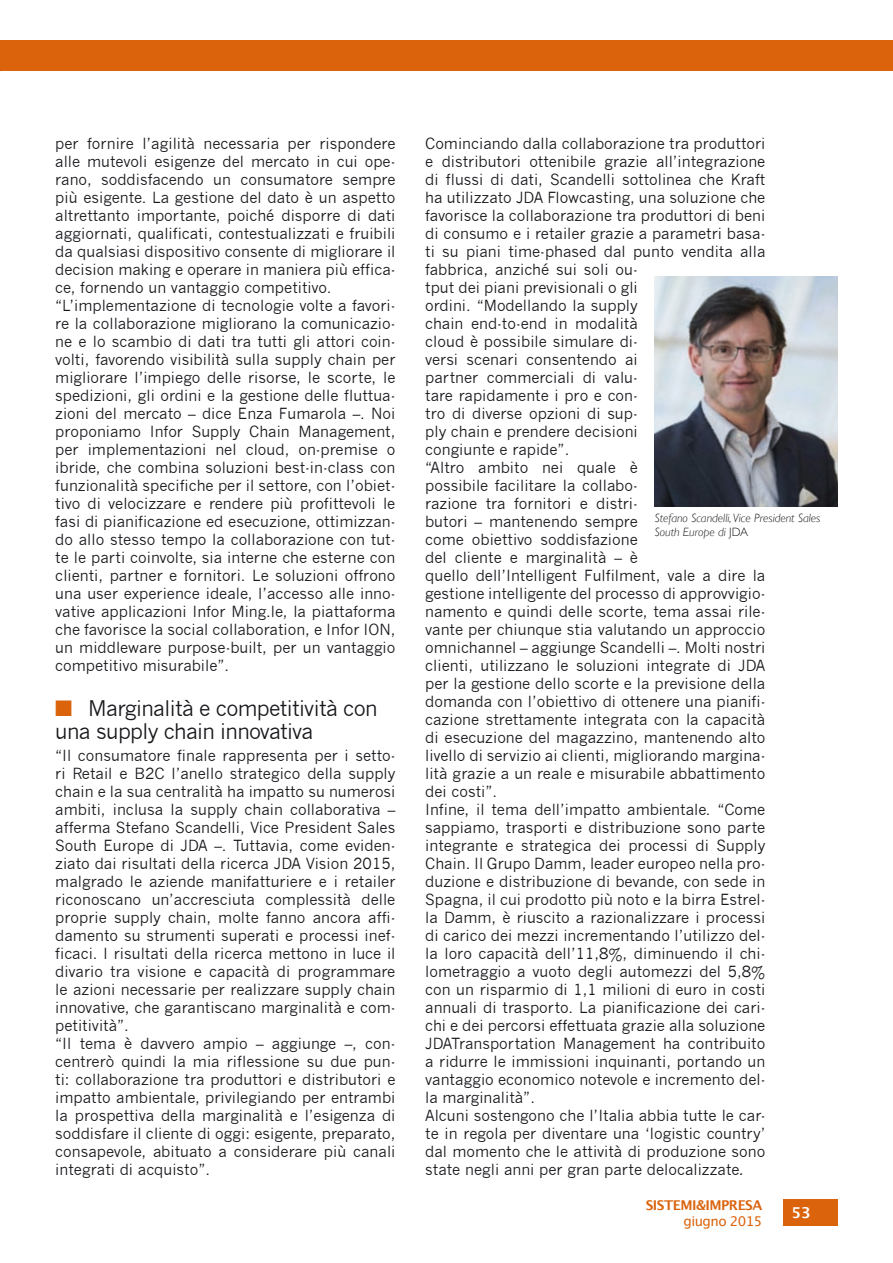
<style>
.page{position:relative;width:893px;height:1263px;background:#fff}
.page>*{position:absolute;margin:0;border:0;box-sizing:border-box;transform-origin:0 0}
.t1{font:21px/22.5px "News Gothic";letter-spacing:-.03em;color:#1a171c}
.t2{font:15px/18px "News Gothic";color:#1a171c}
.t3{font:600 15px "Lucida Sans";color:#fff}
.t4{font:700 13.5px "Lucida Grande";letter-spacing:-.04em;color:#da630c}
.t5{font:13.5px "Lucida Grande";letter-spacing:-.04em;color:#da630c}
.t6{font:italic 300 12px/13.5px "Gill Sans";color:#1a171c}
.s1{color:#da630c}
.s2{font-style:italic}
.s3{font-style:normal}
</style>
<div class="page">
<div style="left:784px;top:1199px;width:54px;height:27px;background:#da630c"></div>
<div style="left:0;top:40px;width:893px;height:31px;background:#da630c"></div>
<img style="left:655px;top:277px;width:183px;height:229px">
<p class="t2" style="left:55px;top:135px;width:342px">per fornire l’agilità necessaria per rispondere alle mutevoli esigenze del mercato in cui ope&shy;rano, soddisfacendo un consumatore sempre più esigente. La gestione del dato è un aspetto altrettanto importante, poiché disporre di dati aggiornati, qualificati, contestualizzati e fruibili da qualsiasi dispositivo consente di migliorare il decision making e operare in maniera più effica&shy;ce, fornendo un vantaggio competitivo. “L’implementazione di tecnologie volte a favori&shy;re la collaborazione migliorano la comunicazio&shy;ne e lo scambio di dati tra tutti gli attori coin&shy;volti, favorendo visibilità sulla supply chain per migliorare l’impiego delle risorse, le scorte, le spedizioni, gli ordini e la gestione delle fluttua&shy;zioni del mercato – dice Enza Fumarola –. Noi proponiamo Infor Supply Chain Management, per implementazioni nel cloud, on-premise o ibride, che combina soluzioni best-in-class con funzionalità specifiche per il settore, con l’obiet&shy;tivo di velocizzare e rendere più profittevoli le fasi di pianificazione ed esecuzione, ottimizzan&shy;do allo stesso tempo la collaborazione con tut&shy;te le parti coinvolte, sia interne che esterne con clienti, partner e fornitori. Le soluzioni offrono una user experience ideale, l’accesso alle inno&shy;vative applicazioni Infor Ming.le, la piattaforma che favorisce la social collaboration, e Infor ION, un middleware purpose-built, per un vantaggio competitivo misurabile”.</p>
<h1 class="t1" style="left:55px;top:697px;width:324px"><span class="s1">■</span> Marginalità e competitività con una supply chain innovativa</h1>
<p class="t2" style="left:55px;top:747px;width:342px">“Il consumatore finale rappresenta per i setto&shy;ri Retail e B2C l’anello strategico della supply chain e la sua centralità ha impatto su numerosi ambiti, inclusa la supply chain collaborativa – afferma Stefano Scandelli, Vice President Sales South Europe di JDA –. Tuttavia, come eviden&shy;ziato dai risultati della ricerca JDA Vision 2015, malgrado le aziende manifatturiere e i retailer riconoscano un’accresciuta complessità delle proprie supply chain, molte fanno ancora affi&shy;damento su strumenti superati e processi inef&shy;ficaci. I risultati della ricerca mettono in luce il divario tra visione e capacità di programmare le azioni necessarie per realizzare supply chain innovative, che garantiscano marginalità e com&shy;petitività”.<br>“Il tema è davvero ampio – aggiunge –, con&shy;centrerò quindi la mia riflessione su due pun&shy;ti: collaborazione tra produttori e distributori e impatto ambientale, privilegiando per entrambi la prospettiva della marginalità e l’esigenza di soddisfare il cliente di oggi: esigente, preparato, consapevole, abituato a considerare più canali integrati di acquisto”.</p>
<p class="t2" style="left:425px;top:135px;width:342px">Cominciando dalla collaborazione tra produttori e distributori ottenibile grazie all’integrazione di flussi di dati, Scandelli sottolinea che Kraft ha utilizzato JDA Flowcasting, una soluzione che favorisce la collaborazione tra produttori di beni di consumo e i retailer grazie a parametri basa&shy;ti su piani time-phased dal punto vendita alla fabbrica, anziché sui soli ou-<br>tput dei piani previsionali o gli<br>ordini. “Modellando la supply<br>chain end-to-end in modalità<br>cloud è possibile simulare di-<br>versi scenari consentendo ai<br>partner commerciali di valu-<br>tare rapidamente i pro e con-<br>tro di diverse opzioni di sup-<br>ply chain e prendere decisioni<br>congiunte e rapide”.<br>“Altro ambito nei quale è<br>possibile facilitare la collabo-<br>razione tra fornitori e distri-<br>butori – mantenendo sempre<br>come obiettivo soddisfazione<br>del cliente e marginalità – è<br>quello dell’Intelligent Fulfilment, vale a dire la gestione intelligente del processo di approvvigio&shy;namento e quindi delle scorte, tema assai rile&shy;vante per chiunque stia valutando un approccio omnichannel – aggiunge Scandelli –. Molti nostri clienti, utilizzano le soluzioni integrate di JDA per la gestione dello scorte e la previsione della domanda con l’obiettivo di ottenere una pianifi&shy;cazione strettamente integrata con la capacità di esecuzione del magazzino, mantenendo alto livello di servizio ai clienti, migliorando margina&shy;lità grazie a un reale e misurabile abbattimento dei costi”.<br>Infine, il tema dell’impatto ambientale. “Come sappiamo, trasporti e distribuzione sono parte integrante e strategica dei processi di Supply Chain. Il Grupo Damm, leader europeo nella pro&shy;duzione e distribuzione di bevande, con sede in Spagna, il cui prodotto più noto e la birra Estrel&shy;la Damm, è riuscito a razionalizzare i processi di carico dei mezzi incrementando l’utilizzo del&shy;la loro capacità dell’11,8%, diminuendo il chi&shy;lometraggio a vuoto degli automezzi del 5,8% con un risparmio di 1,1 milioni di euro in costi annuali di trasporto. La pianificazione dei cari&shy;chi e dei percorsi effettuata grazie alla soluzione JDATransportation Management ha contribuito a ridurre le immissioni inquinanti, portando un vantaggio economico notevole e incremento del&shy;la marginalità”.<br>Alcuni sostengono che l’Italia abbia tutte le car&shy;te in regola per diventare una ‘logistic country’ dal momento che le attività di produzione sono state negli anni per gran parte delocalizzate<span class="s2">.</span></p>
<p class="t6" style="left:655px;top:511px;width:167px">Stefano Scandelli, Vice President Sales<br>South Europe di <span class="s3">JDA</span></p>
<p class="t4" style="left:646px;top:1194px;width:118px">SISTEMI&amp;IMPRESA</p>
<p class="t5" style="left:684px;top:1213px;width:80px">giugno 2015</p>
<p class="t3" style="left:792px;top:1204px;width:21px">53</p>
</div>
